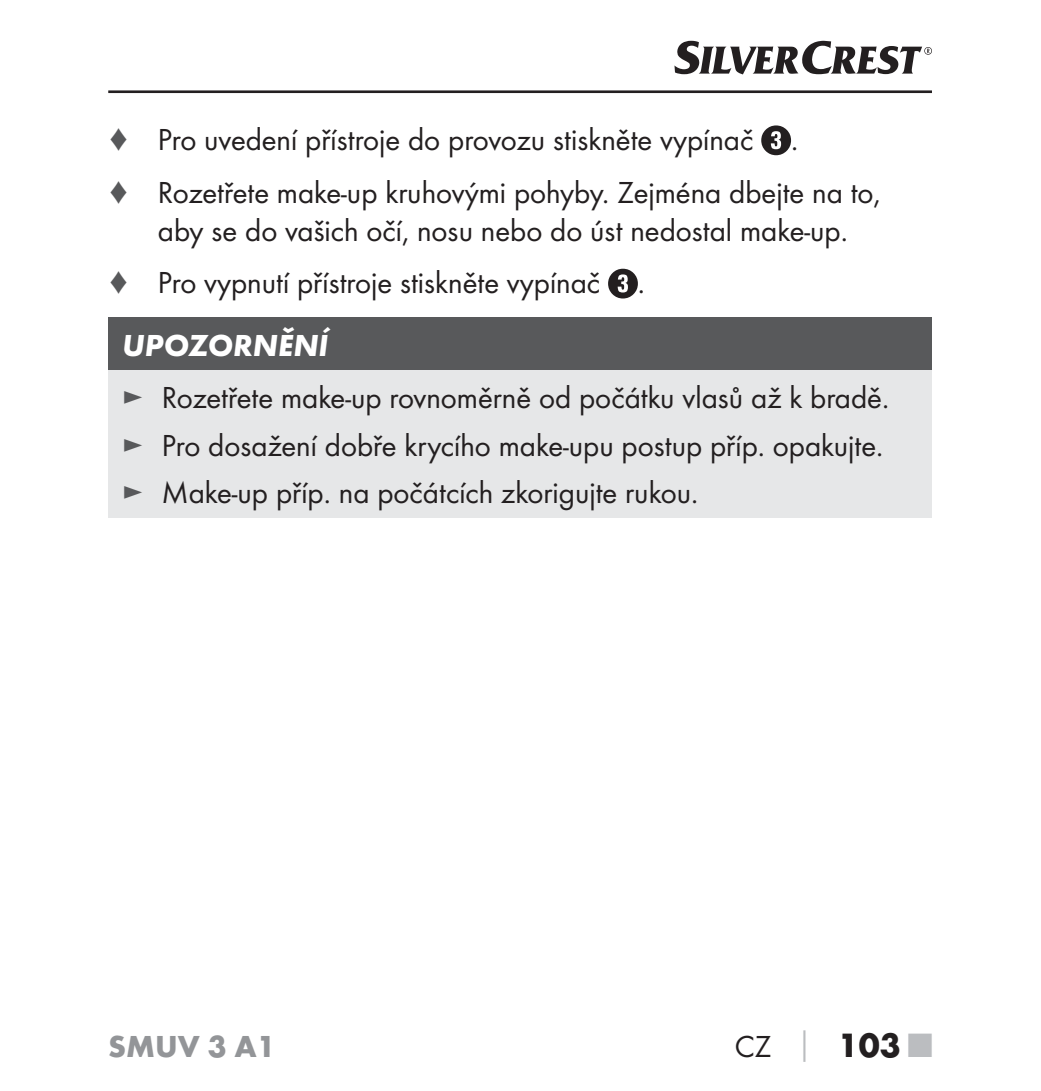
<style>
.page{position:relative;width:1041px;height:1091px;background:#fff}
.page>*{position:absolute;margin:0;border:0;box-sizing:border-box;transform-origin:0 0}
.t1{font:700 35px "Futura";color:#231f20}
.t2{font:31.5px/52.5px "Futura Boo";color:#231f20}
.t3{font:italic 700 31.5px "Futura";color:#fff}
.t4{font:700 31.5px "Futura";color:#939598}
.s1{color:#58595b}
.s2{font-family:"Futura Boo";font-weight:400;font-size:31.5px}
.s3{font-size:31.5px;color:#bbbdc0}
.s4{color:#bbbdc0}
</style>
<div class="page">
<hr style="left:108px;top:90px;width:824px;height:3px;background:#231f20">
<svg style="left:674px;top:41px;width:258px;height:33px"></svg>
<svg style="left:761px;top:125px;width:30px;height:30px"></svg>
<svg style="left:608px;top:269px;width:30px;height:29px"></svg>
<div style="left:108px;top:317px;width:824px;height:53px;background:#58595b"></div>
<div style="left:108px;top:370px;width:824px;height:147px;background:#e6e7e8"></div>
<p class="t2" style="left:108px;top:115px;width:774px"><span class="s1">♦</span> Pro uvedení přístroje do provozu stiskněte vypínač .<br><span class="s1">♦</span> Rozetřete make-up kruhovými pohyby. Zejména dbejte na to,</p>
<p class="t2" style="left:108px;top:205px;width:741px;text-indent:50px">aby se do vašich očí, nosu nebo do úst nedostal make-up. <span class="s1">♦</span> Pro vypnutí přístroje stiskněte vypínač .</p>
<p class="t3" style="left:122px;top:335px;width:207px">UPOZORNĚNÍ</p>
<p class="t2" style="left:122px;top:375px;width:768px;line-height:47.6px"><span class="s1">►</span> Rozetřete make-up rovnoměrně od počátku vlasů až k bradě. <span class="s1">►</span> Pro dosažení dobře krycího make-upu postup příp. opakujte. <span class="s1">►</span> Make-up příp. na počátcích zkorigujte rukou.</p>
<p class="t4" style="left:108px;top:1034px;width:169px">SMUV 3 A1</p>
<p class="t1" style="left:735px;top:1031px;width:198px"><span class="s2">CZ</span> <span class="s3">│</span> 103 <span class="s4">■</span></p>
</div>
